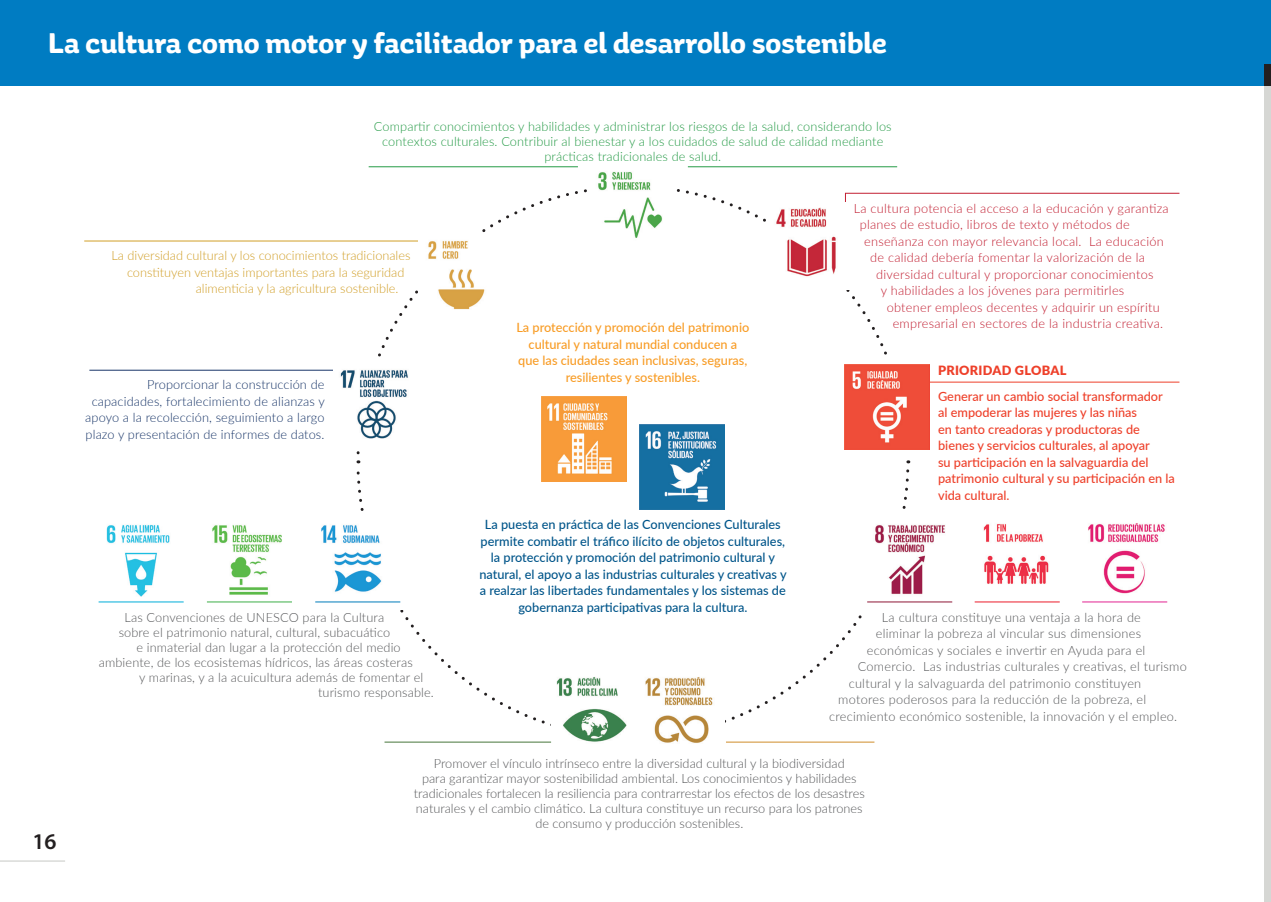
<style>
.page{position:relative;width:1271px;height:902px;background:#fff}
.page>*{position:absolute;margin:0;border:0;box-sizing:border-box;transform-origin:0 0}
.t1{font:700 30px "Aniuk";color:#fff}
.t2{font:600 22.5px "Myriad Pro";color:#231f20}
.t3{font:300 12.75px/15px "Lato";letter-spacing:.01em;color:#57585a;text-align:center}
.t4{font:300 12.75px "Lato";letter-spacing:.02em;color:#c21f32}
.t5{font:500 12.75px/16.5px "Lato";color:#01558a;text-align:center}
.t6{font:500 12.75px/16.5px "Lato";color:#ee402a}
.t7{font:300 12.75px/15px "Lato";letter-spacing:.01em;color:#269b47;text-align:center}
.t8{font:300 12.75px/16.5px "Lato";letter-spacing:.01em;color:#183568;text-align:right}
.t9{font:300 12.75px "Lato";color:#d19f28}
.t10{font:500 12.75px/16.5px "Lato";color:#f89c25;text-align:center}
.t11{font:900 12.75px "Lato";letter-spacing:.02em;color:#ee402a}
</style>
<div class="page">
<hr style="left:0;top:860px;width:65px;height:1px;background:#cdcecb">
<div style="left:1264px;top:0;width:7px;height:85px;background:#007cc2"></div>
<div style="left:0;top:0;width:1264px;height:85px;background:#007cc2"></div>
<div style="left:1264px;top:64px;width:7px;height:837px;background:#d6d7d4"></div>
<div style="left:1264px;top:64px;width:7px;height:21px;background:#231f20"></div>
<svg style="left:639px;top:467px;width:271px;height:256px"></svg>
<svg style="left:356px;top:463px;width:271px;height:263px"></svg>
<svg style="left:929px;top:381px;width:251px;height:65px"></svg>
<img style="left:844px;top:364px;width:85px;height:85px">
<svg style="left:845px;top:192px;width:335px;height:10px"></svg>
<img style="left:776px;top:207px;width:60px;height:70px">
<svg style="left:84px;top:240px;width:334px;height:74px"></svg>
<img style="left:428px;top:241px;width:57px;height:69px">
<svg style="left:89px;top:369px;width:244px;height:2px"></svg>
<img style="left:340px;top:370px;width:68px;height:69px">
<img style="left:639px;top:670px;width:85px;height:73px">
<img style="left:551px;top:670px;width:76px;height:73px">
<img style="left:598px;top:171px;width:64px;height:67px">
<img style="left:541px;top:396px;width:85px;height:85px">
<img style="left:639px;top:424px;width:85px;height:85px">
<img style="left:99px;top:524px;width:85px;height:79px">
<hr style="left:99px;top:601px;width:85px;height:1px;background:#00add9">
<div style="left:847px;top:513px;width:105px;height:98px;background:#fff"></div>
<img style="left:867px;top:525px;width:85px;height:78px">
<hr style="left:867px;top:601px;width:85px;height:1px;background:#8e1737">
<img style="left:207px;top:525px;width:85px;height:78px">
<hr style="left:207px;top:601px;width:85px;height:1px;background:#3daf49">
<img style="left:983px;top:524px;width:66px;height:60px">
<hr style="left:974px;top:601px;width:85px;height:1px;background:#eb1d2c">
<div style="left:315px;top:512px;width:102px;height:97px;background:#fff"></div>
<img style="left:315px;top:525px;width:85px;height:78px">
<hr style="left:315px;top:601px;width:85px;height:1px;background:#007cbb">
<img style="left:1088px;top:523px;width:77px;height:71px">
<hr style="left:1082px;top:601px;width:85px;height:1px;background:#e22391">
<hr style="left:384px;top:741px;width:167px;height:1px;background:#47763b">
<hr style="left:369px;top:166px;width:209px;height:1px;background:#269b47">
<hr style="left:688px;top:166px;width:209px;height:1px;background:#269b47">
<hr style="left:726px;top:741px;width:148px;height:1px;background:#cf8d2a">
<h1 class="t1" style="left:48px;top:25px;width:840px">La cultura como motor y facilitador para el desarrollo sostenible</h1>
<p class="t7" style="left:374px;top:119px;width:519px">Compartir conocimientos y habilidades y administrar los riesgos de la salud, considerando los contextos culturales. Contribuir al bienestar y a los cuidados de salud de calidad mediante prácticas tradicionales de salud.</p>
<p class="t9" style="left:111px;top:247px;width:301px">La diversidad cultural y los conocimientos tradicionales</p>
<p class="t9" style="left:127px;top:263px;width:279px">constituyen ventajas importantes para la seguridad</p>
<p class="t9" style="left:196px;top:280px;width:204px">alimenticia y la agricultura sostenible.</p>
<p class="t8" style="left:85px;top:376px;width:241px">Proporcionar la construcción de capacidades, fortalecimiento de alianzas y apoyo a la recolección, seguimiento a largo plazo y presentación de informes de datos.</p>
<p class="t3" style="left:124px;top:608px;width:261px">Las Convenciones de UNESCO para la Cultura</p>
<p class="t3" style="left:119px;top:623px;width:273px">sobre el patrimonio natural, cultural, subacuático</p>
<p class="t3" style="left:136px;top:638px;width:266px">e inmaterial dan lugar a la protección del medio</p>
<p class="t3" style="left:99px;top:653px;width:315px">ambiente, de los ecosistemas hídricos, las áreas costeras</p>
<p class="t3" style="left:139px;top:668px;width:286px">y marinas, y a la acuicultura además de fomentar el</p>
<p class="t3" style="left:318px;top:683px;width:117px">turismo responsable.</p>
<p class="t10" style="left:516px;top:319px;width:234px">La protección y promoción del patrimonio cultural y natural mundial conducen a<br>que las ciudades sean inclusivas, seguras, resilientes y sostenibles.</p>
<p class="t5" style="left:479px;top:515px;width:309px">La puesta en práctica de las Convenciones Culturales permite combatir el tráfico ilícito de objetos culturales, la protección y promoción del patrimonio cultural y natural, el apoyo a las industrias culturales y creativas y a realzar las libertades fundamentales y los sistemas de gobernanza participativas para la cultura.</p>
<p class="t4" style="left:853px;top:199px;width:316px">La cultura potencia el acceso a la educación y garantiza</p>
<p class="t4" style="left:859px;top:216px;width:272px">planes de estudio, libros de texto y métodos de</p>
<p class="t4" style="left:864px;top:232px;width:301px">enseñanza con mayor relevancia local. La educación</p>
<p class="t4" style="left:870px;top:248px;width:276px">de calidad debería fomentar la valorización de la</p>
<p class="t4" style="left:876px;top:265px;width:279px">diversidad cultural y proporcionar conocimientos</p>
<p class="t4" style="left:880px;top:281px;width:245px">y habilidades a los jóvenes para permitirles</p>
<p class="t4" style="left:886px;top:298px;width:274px">obtener empleos decentes y adquirir un espíritu</p>
<p class="t4" style="left:892px;top:314px;width:272px">empresarial en sectores de la industria creativa.</p>
<p class="t11" style="left:938px;top:360px;width:130px">PRIORIDAD GLOBAL</p>
<p class="t6" style="left:938px;top:387px;width:238px">Generar un cambio social transformador al empoderar las mujeres y las niñas<br>en tanto creadoras y productoras de bienes y servicios culturales, al apoyar<br>su participación en la salvaguardia del patrimonio cultural y su participación en la vida cultural.</p>
<p class="t3" style="left:882px;top:608px;width:261px">La cultura constituye una ventaja a la hora de</p>
<p class="t3" style="left:876px;top:625px;width:267px">eliminar la pobreza al vincular sus dimensiones</p>
<p class="t3" style="left:867px;top:641px;width:280px">económicas y sociales e invertir en Ayuda para el</p>
<p class="t3" style="left:858px;top:658px;width:330px">Comercio. Las industrias culturales y creativas, el turismo</p>
<p class="t3" style="left:849px;top:674px;width:294px">cultural y la salvaguarda del patrimonio constituyen</p>
<p class="t3" style="left:838px;top:691px;width:309px">motores poderosos para la reducción de la pobreza, el</p>
<p class="t3" style="left:829px;top:707px;width:349px">crecimiento económico sostenible, la innovación y el empleo.</p>
<h2 class="t2" style="left:32px;top:826px;width:26px">16</h2>
<p class="t3" style="left:414px;top:755px;width:452px">Promover el vínculo intrínseco entre la diversidad cultural y la biodiversidad<br>para garantizar mayor sostenibilidad ambiental. Los conocimientos y habilidades tradicionales fortalecen la resiliencia para contrarrestar los efectos de los desastres naturales y el cambio climático. La cultura constituye un recurso para los patrones de consumo y producción sostenibles.</p>
</div>
